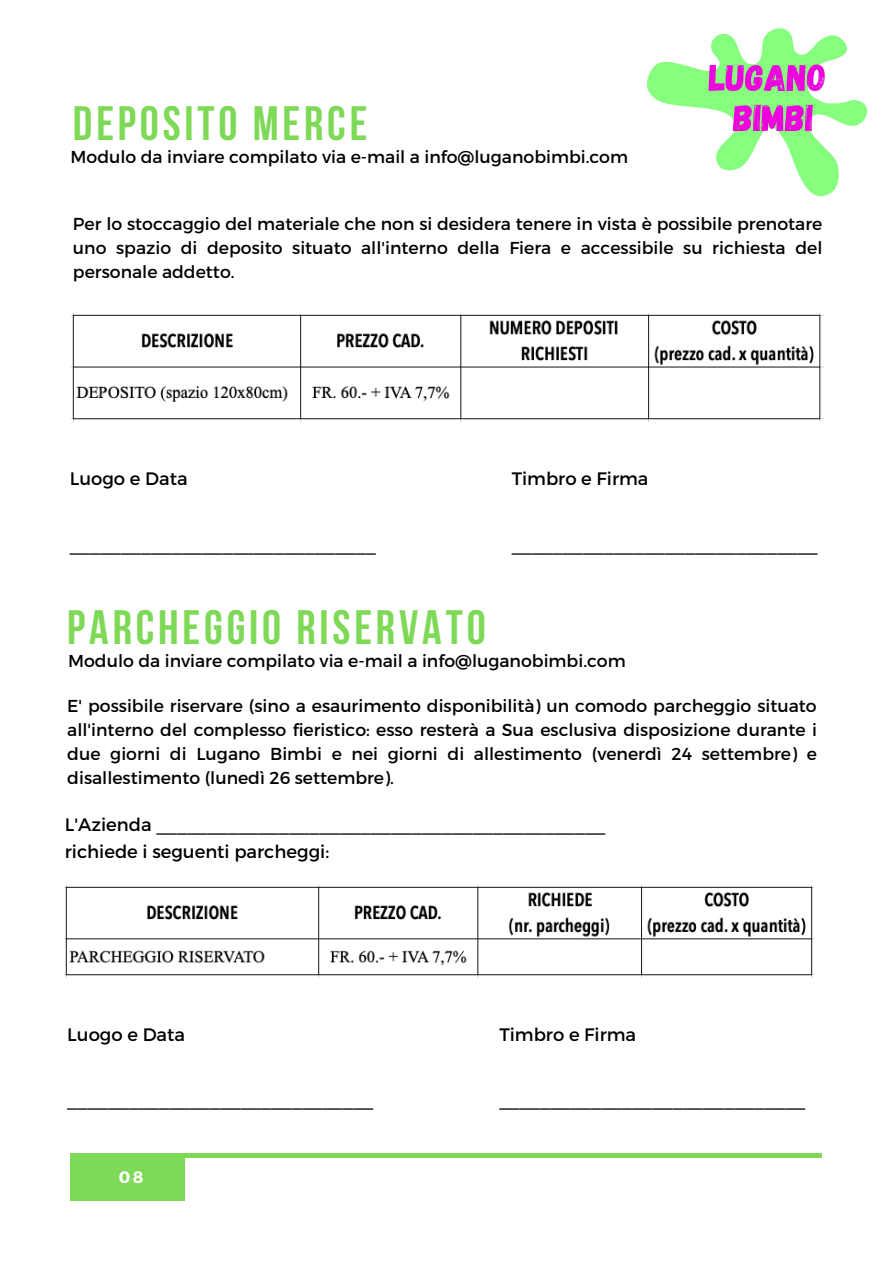
<style>
.page{position:relative;width:894px;height:1264px;background:#fff}
.page>*{position:absolute;margin:0;border:0;box-sizing:border-box;transform-origin:0 0}
.t1{font:700 48px "Bebas Neue";letter-spacing:.08em;color:#7ed957}
.t2{font:18px "Montserrat";color:#000}
.t3{font:17.25px/23.7px "Montserrat";color:#000;text-align:justify}
.t4{font:700 16.5px "Montserrat";color:#fff}
</style>
<div class="page">
<div style="left:70px;top:1153px;width:115px;height:46px;background:#7ed957"></div>
<hr style="left:73px;top:1153px;width:748px;height:4px;background:#7ed957">
<img style="left:647px;top:28px;width:221px;height:169px">
<img style="left:71px;top:313px;width:751px;height:108px">
<img style="left:65px;top:885px;width:747px;height:92px">
<p class="t1" style="left:73px;top:103px;width:296px">DEPOSITO MERCE</p>
<p class="t3" style="left:70px;top:144px;width:559px">Modulo da inviare compilato via e-mail a info@luganobimbi.com</p>
<p class="t3" style="left:73px;top:211px;width:750px">Per lo stoccaggio del materiale che non si desidera tenere in vista è possibile prenotare uno spazio di deposito situato all'interno della Fiera e accessibile su richiesta del personale addetto.</p>
<p class="t2" style="left:70px;top:467px;width:119px">Luogo e Data</p>
<p class="t2" style="left:70px;top:532px;width:307px">______________________________</p>
<p class="t1" style="left:67px;top:608px;width:420px">PARCHEGGIO RISERVATO</p>
<p class="t2" style="left:511px;top:467px;width:138px">Timbro e Firma</p>
<p class="t2" style="left:511px;top:532px;width:307px">______________________________</p>
<p class="t3" style="left:68px;top:648px;width:559px">Modulo da inviare compilato via e-mail a info@luganobimbi.com</p>
<p class="t3" style="left:67px;top:693px;width:751px">E' possibile riservare (sino a esaurimento disponibilità) un comodo parcheggio situato all'interno del complesso fieristico: esso resterà a Sua esclusiva disposizione durante i due giorni di Lugano Bimbi e nei giorni di allestimento (venerdì 24 settembre) e disallestimento (lunedì 26 settembre).</p>
<p class="t2" style="left:65px;top:813px;width:542px">L'Azienda ____________________________________________</p>
<p class="t2" style="left:65px;top:840px;width:266px">richiede i seguenti parcheggi:</p>
<p class="t2" style="left:67px;top:1022px;width:119px">Luogo e Data</p>
<p class="t2" style="left:67px;top:1088px;width:307px">______________________________</p>
<p class="t4" style="left:119px;top:1166px;width:26px">08</p>
<p class="t2" style="left:499px;top:1022px;width:138px">Timbro e Firma</p>
<p class="t2" style="left:499px;top:1088px;width:307px">______________________________</p>
</div>
